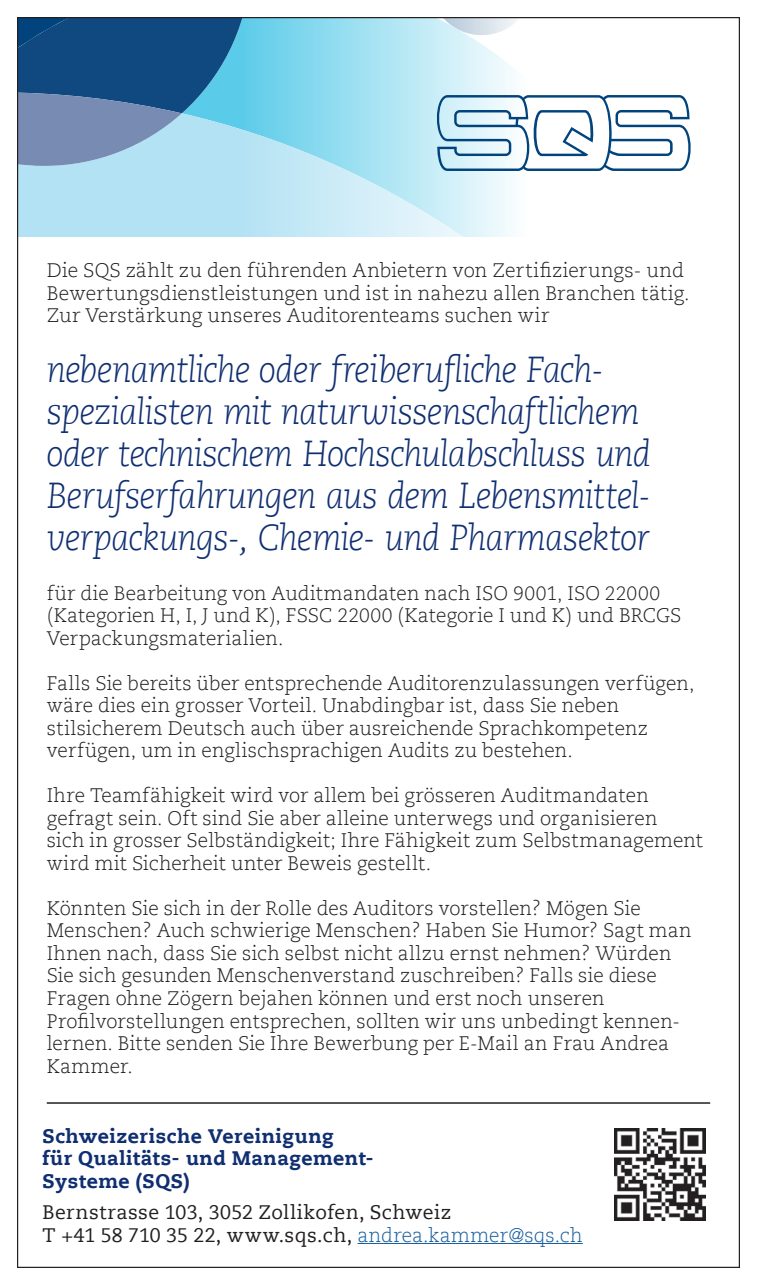
<style>
.page{position:relative;width:757px;height:1285px;background:#fff}
.page>*{position:absolute;margin:0;border:0;box-sizing:border-box;transform-origin:0 0}
._02_Jobtitel{font:italic 300 36px/42px "Caecilia Com 46";letter-spacing:-.03em;color:#102f72}
._01_Lauftext{font:300 19.5px/22.5px "Caecilia Com 45";letter-spacing:.005em;color:#231f20}
._05_Adresse{font:19.5px "Caecilia Com 55 Roman";letter-spacing:.02em;color:#231f20}
._04_SQS{font:800 19.5px/22.5px "Caecilia Com 85";letter-spacing:.025em;color:#102f72}
.s1{font-family:"Caecilia Com 45";font-weight:300;color:#175d9e}
</style>
<div class="page">
<hr style="left:358px;top:1242px;width:225px;height:1px;background:#175d9e">
<img style="left:614px;top:1128px;width:92px;height:91px">
<div style="left:19px;top:166px;width:226px;height:70px;background:#b3e2f4"></div>
<svg style="left:19px;top:19px;width:226px;height:147px;background:#497da8"></svg>
<svg style="left:245px;top:19px;width:273px;height:218px;background:#b2e5f4"></svg>
<svg style="left:434px;top:95px;width:257px;height:76px"></svg>
<hr style="left:47px;top:1101px;width:663px;height:2px;background:#231f20">
<p class="_01_Lauftext" style="left:47px;top:259px;width:644px">Die SQS zählt zu den führenden Anbietern von Zertifizierungs- und<br>Bewertungsdienstleistungen und ist in nahezu allen Branchen tätig.<br>Zur Verstärkung unseres Auditorenteams suchen wir</p>
<p class="_02_Jobtitel" style="left:47px;top:348px;width:606px">nebenamtliche oder freiberufliche Fach&shy;spezialisten mit naturwissenschaftlichem oder technischem Hochschulabschluss und Berufserfahrungen aus dem Lebensmittel&shy;verpackungs-, Chemie- und Pharmasektor</p>
<p class="_01_Lauftext" style="left:47px;top:581px;width:636px">für die Bearbeitung von Auditmandaten nach ISO 9001, ISO 22000 (Kategorien H, I, J und K), FSSC 22000 (Kategorie I und K) und BRCGS<br>Verpackungsmaterialien.</p>
<p class="_01_Lauftext" style="left:47px;top:671px;width:649px">Falls Sie bereits über entsprechende Auditorenzulassungen verfügen, wäre dies ein grosser Vorteil. Unabdingbar ist, dass Sie neben stilsicherem Deutsch auch über ausreichende Sprachkompetenz verfügen, um in englischsprachigen Audits zu bestehen.</p>
<p class="_01_Lauftext" style="left:47px;top:783px;width:658px">Ihre Teamfähigkeit wird vor allem bei grösseren Auditmandaten gefragt sein. Oft sind Sie aber alleine unterwegs und organisieren<br>sich in grosser Selbständigkeit; Ihre Fähigkeit zum Selbstmanagement wird mit Sicherheit unter Beweis gestellt.</p>
<p class="_01_Lauftext" style="left:47px;top:896px;width:646px">Könnten Sie sich in der Rolle des Auditors vorstellen? Mögen Sie Menschen? Auch schwierige Menschen? Haben Sie Humor? Sagt man Ihnen nach, dass Sie sich selbst nicht allzu ernst nehmen? Würden Sie sich gesunden Menschenverstand zuschreiben? Falls sie diese Fragen ohne Zögern bejahen können und erst noch unseren Profilvorstellungen entsprechen, sollten wir uns unbedingt kennen&shy;lernen. Bitte senden Sie Ihre Bewerbung per E-Mail an Frau Andrea Kammer.</p>
<p class="_04_SQS" style="left:43px;top:1123px;width:333px">Schweizerische Vereinigung<br>für Qualitäts- und Management-<br>Systeme (SQS)</p>
<p class="_05_Adresse" style="left:43px;top:1199px;width:410px">Bernstrasse 103, 3052 Zollikofen, Schweiz</p>
<p class="_05_Adresse" style="left:43px;top:1221px;width:542px">T +41 58 710 35 22, www.sqs.ch, <span class="s1">andrea.kammer@sqs.ch</span></p>
</div>
